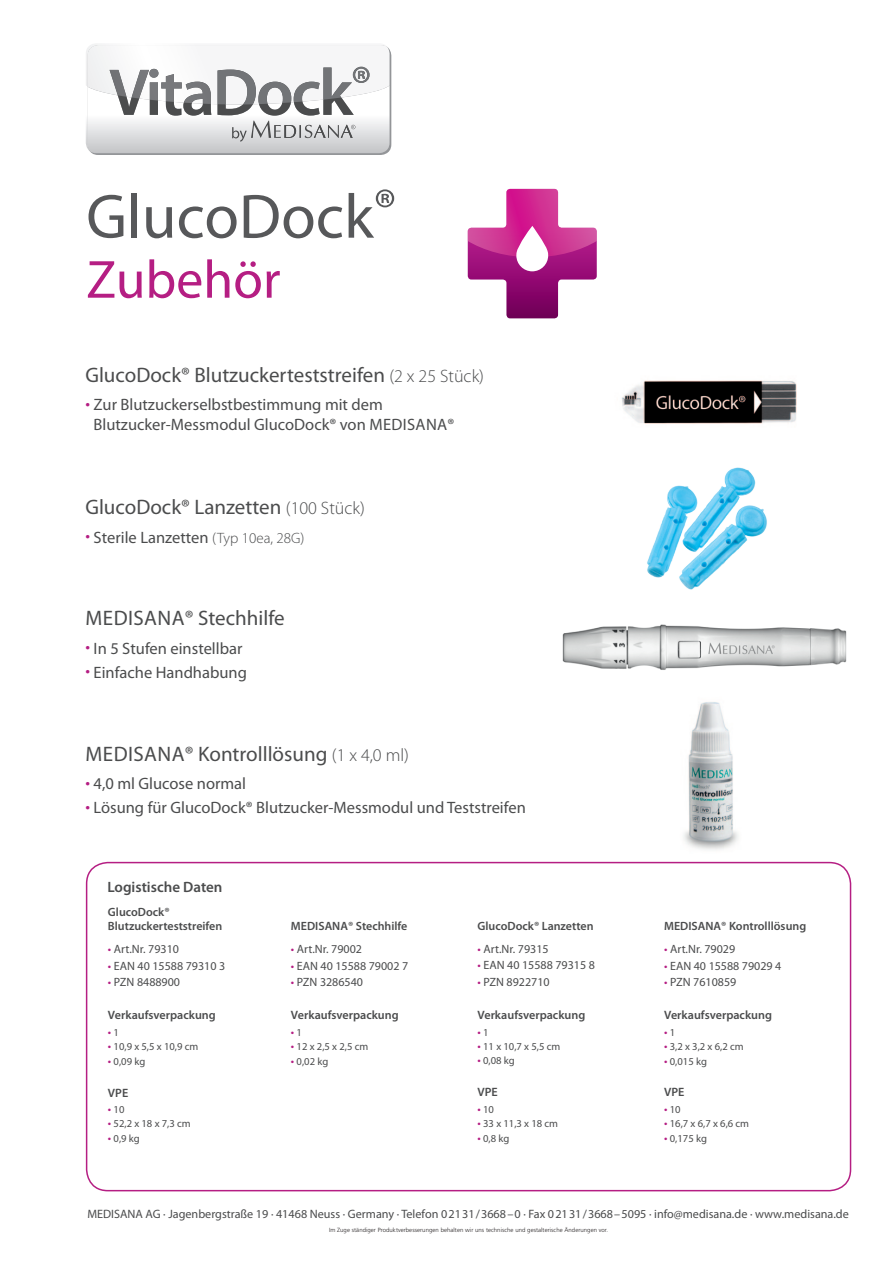
<style>
.page{position:relative;width:893px;height:1263px;background:#fff}
.page>*{position:absolute;margin:0;border:0;box-sizing:border-box;transform-origin:0 0}
.t1{font:63px "Myriad Pro";color:#57585a}
.t2{font:54px "Myriad Pro";color:#b51e83}
.t3{font:21px "Myriad Pro";color:#4b4c4d}
.t4{font:16.5px/19.8px "Myriad Pro";color:#4b4c4d}
.t5{font:600 15px "Myriad Pro";color:#4b4c4d}
.t6{font:12.15px "Myriad Pro";color:#4b4c4d}
.t7{font:600 12.15px "Myriad Pro";color:#4b4c4d}
.t8{font:12px "Myriad Pro";color:#4b4c4d}
.t9{font:600 12px/14.4px "Myriad Pro";color:#4b4c4d}
.t10{font:12px "Myriad Pro";color:#b51e83}
.t11{font:10.65px "Myriad Pro";color:#4b4c4d}
.t12{font:300 6px "Frutiger";letter-spacing:.01em;color:#231f20}
.s1{font-weight:300;font-size:18px}
.s2{color:#b51e83}
.s3{font-weight:300;font-size:15px}
.s4{font-size:10.65px;color:#4b4c4d}
.s5{font-size:12px;color:#b51e83}
</style>
<div class="page">
<div style="left:88px;top:45px;width:303px;height:110px;background:#9c9ea1;border-radius:11px"></div>
<svg style="left:86px;top:44px;width:304px;height:109px;background:#d7d7d8"></svg>
<div style="left:86px;top:862px;width:765px;height:329px;border:2px solid #b51e83;border-radius:21px"></div>
<img style="left:683px;top:702px;width:55px;height:148px">
<img style="left:622px;top:380px;width:175px;height:44px">
<img style="left:647px;top:467px;width:120px;height:123px">
<img style="left:562px;top:624px;width:285px;height:46px">
<svg style="left:468px;top:189px;width:129px;height:129px"></svg>
<h1 class="t1" style="left:86px;top:182px;width:312px">GlucoDock<sup>®</sup></h1>
<h2 class="t2" style="left:86px;top:250px;width:196px">Zubehör</h2>
<p class="t3" style="left:85px;top:364px;width:400px">GlucoDock® Blutzuckerteststreifen <span class="s1">(2 x 25 Stück)</span></p>
<p class="t4" style="left:94px;top:395px;width:362px;text-indent:-8px"><span class="s2">•</span> Zur Blutzuckerselbstbestimmung mit dem<br>Blutzucker-Messmodul GlucoDock® von Medisana®</p>
<p class="t3" style="left:85px;top:496px;width:281px">GlucoDock® Lanzetten <span class="s1">(100 Stück)</span></p>
<p class="t4" style="left:85px;top:527px;width:220px"><span class="s2">•</span> Sterile Lanzetten <span class="s3">(Typ 10ea, 28G)</span></p>
<p class="t3" style="left:86px;top:607px;width:201px">Medisana® Stechhilfe</p>
<p class="t4" style="left:85px;top:639px;width:159px"><span class="s2">•</span> I n 5 Stufen einstellbar</p>
<p class="t4" style="left:85px;top:663px;width:163px"><span class="s2">•</span> Einfache Handhabung</p>
<p class="t3" style="left:86px;top:742px;width:325px">Medisana® Kontrolllösung <span class="s1">(1 x 4,0 ml)</span></p>
<p class="t4" style="left:85px;top:774px;width:162px"><span class="s2">•</span> 4,0 ml Glucose normal</p>
<p class="t4" style="left:85px;top:798px;width:442px"><span class="s2">•</span> Lösung für GlucoDock® Blutzucker-Messmodul und Teststreifen</p>
<p class="t5" style="left:107px;top:878px;width:117px">Logistische Daten</p>
<p class="t9" style="left:108px;top:905px;width:116px">GlucoDock®<br>Blutzuckerteststreifen</p>
<p class="t8" style="left:108px;top:942px;width:73px"><span class="s2">•</span> Art.N r. 79310</p>
<p class="t8" style="left:108px;top:959px;width:14px"><span class="s2">•</span>EAN</p>
<p class="t8" style="left:138px;top:959px;width:89px">40 15588 79310 3</p>
<p class="t8" style="left:108px;top:975px;width:74px"><span class="s2">•</span> PZN 8488900</p>
<p class="t7" style="left:108px;top:1008px;width:109px">Verkaufsverpackung</p>
<p class="t10" style="left:108px;top:1025px;width:13px">•<span class="s4">1</span></p>
<p class="t11" style="left:108px;top:1041px;width:92px"><span class="s5">•</span> 10,9 x 5,5 x 10,9 cm</p>
<p class="t11" style="left:108px;top:1055px;width:39px"><span class="s5">•</span> 0,09 kg</p>
<p class="t7" style="left:108px;top:1086px;width:22px">VPE</p>
<p class="t11" style="left:108px;top:1104px;width:18px"><span class="s5">•</span>10</p>
<p class="t11" style="left:108px;top:1118px;width:84px"><span class="s5">•</span> 52,2 x 18 x 7,3 cm</p>
<p class="t11" style="left:108px;top:1132px;width:33px"><span class="s5">•</span> 0,9 kg</p>
<p class="t9" style="left:291px;top:919px;width:118px">MEDISANA® Stechhilfe</p>
<p class="t8" style="left:291px;top:943px;width:73px"><span class="s2">•</span> Art.N r. 79002</p>
<p class="t8" style="left:291px;top:959px;width:14px"><span class="s2">•</span>EAN</p>
<p class="t8" style="left:321px;top:959px;width:89px">40 15588 79002 7</p>
<p class="t8" style="left:291px;top:976px;width:74px"><span class="s2">•</span> PZN 3286540</p>
<p class="t7" style="left:291px;top:1009px;width:109px">Verkaufsverpackung</p>
<p class="t10" style="left:291px;top:1025px;width:13px">•<span class="s4">1</span></p>
<p class="t11" style="left:291px;top:1041px;width:79px"><span class="s5">•</span> 12 x 2,5 x 2,5 cm</p>
<p class="t11" style="left:291px;top:1055px;width:39px"><span class="s5">•</span> 0,02 kg</p>
<p class="t9" style="left:478px;top:919px;width:117px">GlucoDock® Lanzetten</p>
<p class="t8" style="left:478px;top:942px;width:73px"><span class="s2">•</span> Art.N r. 79315</p>
<p class="t8" style="left:478px;top:959px;width:14px"><span class="s2">•</span>EAN</p>
<p class="t8" style="left:507px;top:959px;width:89px">40 15588 79315 8</p>
<p class="t8" style="left:478px;top:975px;width:74px"><span class="s2">•</span> PZN 8922710</p>
<p class="t7" style="left:478px;top:1008px;width:109px">Verkaufsverpackung</p>
<p class="t10" style="left:478px;top:1025px;width:13px">•<span class="s4">1</span></p>
<p class="t11" style="left:478px;top:1040px;width:84px"><span class="s5">•</span> 11 x 10,7 x 5,5 cm</p>
<p class="t11" style="left:478px;top:1055px;width:39px"><span class="s5">•</span> 0,08 kg</p>
<p class="t7" style="left:478px;top:1085px;width:22px">VPE</p>
<p class="t11" style="left:478px;top:1103px;width:18px"><span class="s5">•</span>10</p>
<p class="t11" style="left:478px;top:1118px;width:82px"><span class="s5">•</span> 33 x 11,3 x 18 cm</p>
<p class="t11" style="left:478px;top:1132px;width:33px"><span class="s5">•</span> 0,8 kg</p>
<p class="t9" style="left:664px;top:919px;width:144px">MEDISANA® Kontrolllösung</p>
<p class="t8" style="left:664px;top:942px;width:73px"><span class="s2">•</span> Art.N r. 79029</p>
<p class="t8" style="left:664px;top:959px;width:14px"><span class="s2">•</span>EAN</p>
<p class="t8" style="left:694px;top:959px;width:89px">40 15588 79029 4</p>
<p class="t8" style="left:664px;top:975px;width:74px"><span class="s2">•</span> PZN 7610859</p>
<p class="t7" style="left:664px;top:1008px;width:109px">Verkaufsverpackung</p>
<p class="t10" style="left:664px;top:1025px;width:13px">•<span class="s4">1</span></p>
<p class="t11" style="left:664px;top:1041px;width:81px"><span class="s5">•</span> 3,2 x 3,2 x 6,2 cm</p>
<p class="t11" style="left:664px;top:1055px;width:44px"><span class="s5">•</span> 0,015 kg</p>
<p class="t7" style="left:664px;top:1085px;width:22px">VPE</p>
<p class="t11" style="left:664px;top:1103px;width:18px"><span class="s5">•</span>10</p>
<p class="t11" style="left:664px;top:1118px;width:86px"><span class="s5">•</span> 16,7 x 6,7 x 6,6 cm</p>
<p class="t11" style="left:664px;top:1132px;width:44px"><span class="s5">•</span> 0,175 kg</p>
<p class="t6" style="left:87px;top:1207px;width:31px">MEDISANA</p>
<p class="t6" style="left:146px;top:1207px;width:705px">AG · Jagenbergstraße 19 · 41468 Neuss · Germany · Telefon 02131/3668–0 · Fax 02131/3668–5095 · info@medisana.de · www.medisana.de</p>
<p class="t12" style="left:329px;top:1226px;width:281px">Im Zuge ständiger Produktverbesserungen behalten wir uns technische und gestalterische Änderungen vor.</p>
</div>
